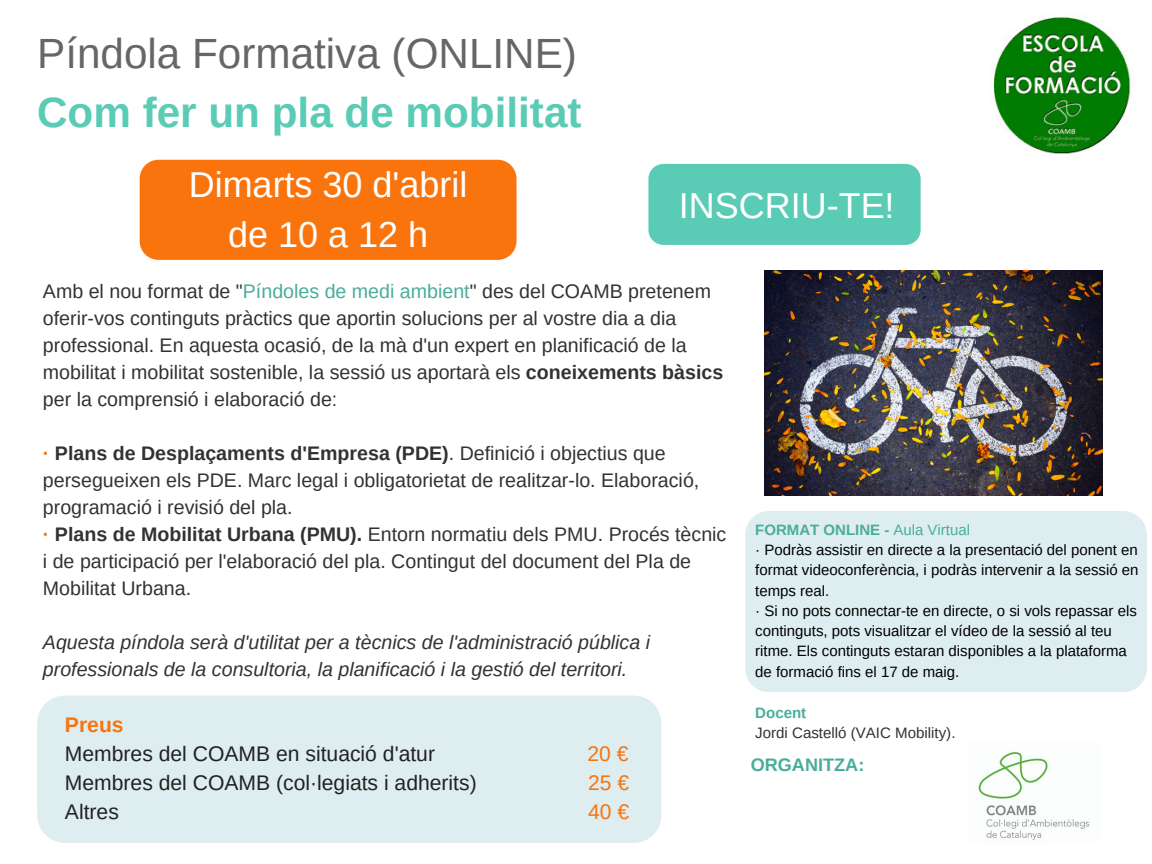
<style>
.page{position:relative;width:1152px;height:864px;background:#fff}
.page>*{position:absolute;margin:0;border:0;box-sizing:border-box;transform-origin:0 0}
.t1{font:42.3px "Arimo";color:#666}
.t2{font:700 42.3px "Arimo";color:#5acbb5}
.t3{font:36px/49.5px "Arimo";color:#fff;text-align:center}
.t4{font:21.15px "Arimo";color:#222}
.t5{font:21.15px "Arimo";color:#f9740c}
.t6{font:700 21.15px "Arimo";color:#f9740c}
.t7{font:19.65px/27px "Arimo";color:#323232}
.t8{font:italic 19.65px/27px "Arimo";color:#323232}
.t9{font:700 18.15px "Arimo";color:#49ad9a}
.t10{font:15.15px "Arimo";color:#323232}
.t11{font:700 15.15px "Arimo";color:#49ad9a}
.t12{font:15px/20.2px "Arimo";color:#000}
.s1{color:#49ad9a}
.s2{font-weight:700}
.s3{font-weight:700;color:#f9740c}
.s4{font-weight:700;color:#49ad9a}
</style>
<div class="page">
<img style="left:978px;top:751px;width:112px;height:90px">
<img style="left:993px;top:17px;width:138px;height:137px">
<div style="left:37px;top:696px;width:625px;height:147px;background:#deedef;border-radius:28px"></div>
<img style="left:764px;top:271px;width:339px;height:225px">
<div style="left:140px;top:160px;width:377px;height:100px;background:#f9740c;border-radius:19px"></div>
<div style="left:648px;top:164px;width:273px;height:81px;background:#5acbb5;border-radius:15px"></div>
<div style="left:745px;top:511px;width:402px;height:181px;background:#deedef;border-radius:23px"></div>
<h1 class="t1" style="left:37px;top:30px;width:541px">Píndola Formativa (ONLINE)</h1>
<h1 class="t2" style="left:37px;top:89px;width:546px">Com fer un pla de mobilitat</h1>
<h2 class="t3" style="left:189px;top:160px;width:280px">Dimarts 30 d'abril de 10 a 12 h</h2>
<h2 class="t3" style="left:679px;top:181px;width:217px">INSCRIU-TE!</h2>
<p class="t7" style="left:43px;top:277px;width:682px">Amb el nou format de "<span class="s1">Píndoles de medi ambient</span>" des del COAMB pretenem oferir-vos continguts pràctics que aportin solucions per al vostre dia a dia professional. En aquesta ocasió, de la mà d'un expert en planificació de la mobilitat i mobilitat sostenible, la sessió us aportarà els <span class="s2">coneixements bàsics </span>per la comprensió i elaboració de:</p>
<p class="t7" style="left:43px;top:439px;width:685px"><span class="s3">·</span> <span class="s2">Plans de Desplaçaments d'Empresa (PDE)</span>. Definició i objectius que persegueixen els PDE. Marc legal i obligatorietat de realitzar-lo. Elaboració, programació i revisió del pla.<br><span class="s3">·</span> <span class="s2">Plans de Mobilitat Urbana (PMU).</span> Entorn normatiu dels PMU. Procés tècnic i de participació per l'elaboració del pla. Contingut del document del Pla de Mobilitat Urbana.</p>
<p class="t8" style="left:43px;top:628px;width:609px">Aquesta píndola serà d'utilitat per a tècnics de l'administració pública i professionals de la consultoria, la planificació i la gestió del territori.</p>
<p class="t6" style="left:65px;top:712px;width:60px">Preus</p>
<p class="t4" style="left:65px;top:742px;width:372px">Membres del COAMB en situació d'atur</p>
<p class="t5" style="left:588px;top:742px;width:43px">20 €</p>
<p class="t4" style="left:65px;top:771px;width:413px">Membres del COAMB (col·legiats i adherits)</p>
<p class="t5" style="left:588px;top:771px;width:43px">25 €</p>
<p class="t4" style="left:65px;top:800px;width:55px">Altres</p>
<p class="t5" style="left:588px;top:800px;width:43px">40 €</p>
<p class="t12" style="left:755px;top:520px;width:385px"><span class="s4">FORMAT ONLINE -</span> <span class="s1">Aula Virtual<br></span>· Podràs assistir en directe a la presentació del ponent en format videoconferència, i podràs intervenir a la sessió en temps real.<br>· Si no pots connectar-te en directe, o si vols repassar els continguts, pots visualitzar el vídeo de la sessió al teu ritme. Els continguts estaran disponibles a la plataforma de formació fins el 17 de maig.</p>
<p class="t11" style="left:755px;top:704px;width:53px">Docent</p>
<p class="t10" style="left:755px;top:724px;width:202px">Jordi Castelló (VAIC Mobility).</p>
<p class="t9" style="left:751px;top:754px;width:115px">ORGANITZA:</p>
</div>
